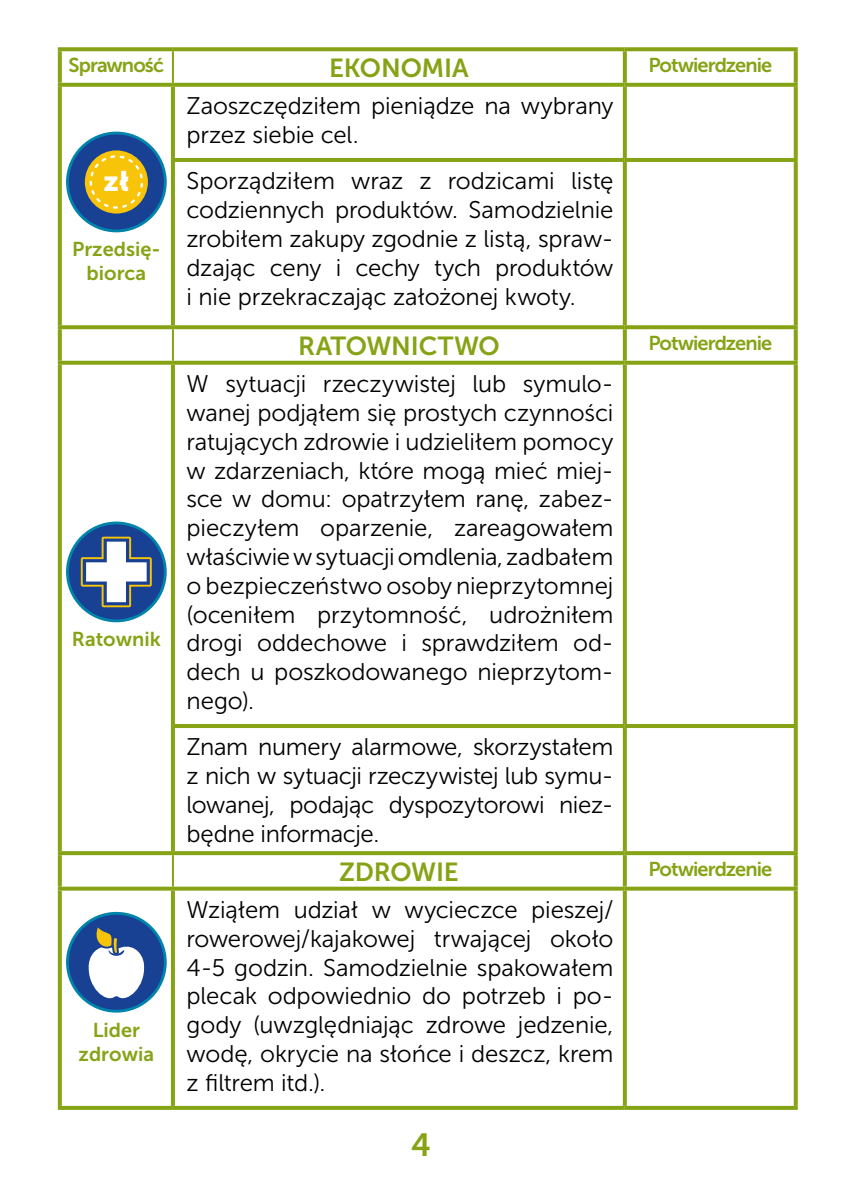
<style>
.page{position:relative;width:842px;height:1191px;background:#fff}
.page>*{position:absolute;margin:0;border:0;box-sizing:border-box;transform-origin:0 0}
.t1{font:32px "Museo Sans 700";color:#86a315}
.t2{font:28.2px "Museo Sans 900";color:#fff}
.t3{font:26px "Museo Sans 700";letter-spacing:-.01em;color:#86a315}
.t4{font:24px/28.8px "Museo Sans 300";letter-spacing:-.005em;color:#000}
.t5{font:20px "Museo Sans 700";letter-spacing:-.04em;color:#86a315}
.t6{font:20px/24px "Museo Sans 700";color:#86a315;text-align:center}
</style>
<div class="page">
<svg style="left:58px;top:87px;width:4px;height:73px"></svg>
<svg style="left:58px;top:160px;width:4px;height:165px"></svg>
<svg style="left:58px;top:365px;width:4px;height:361px"></svg>
<svg style="left:58px;top:726px;width:4px;height:125px"></svg>
<svg style="left:58px;top:890px;width:4px;height:215px"></svg>
<svg style="left:171px;top:87px;width:4px;height:71px"></svg>
<hr style="left:171px;top:158px;width:454px;height:4px;background:#86a315">
<svg style="left:171px;top:162px;width:4px;height:163px"></svg>
<svg style="left:171px;top:365px;width:4px;height:359px"></svg>
<hr style="left:171px;top:724px;width:454px;height:4px;background:#86a315">
<svg style="left:171px;top:728px;width:4px;height:123px"></svg>
<svg style="left:623px;top:87px;width:4px;height:71px"></svg>
<svg style="left:794px;top:87px;width:4px;height:71px"></svg>
<hr style="left:625px;top:158px;width:173px;height:4px;background:#86a315">
<svg style="left:623px;top:162px;width:4px;height:163px"></svg>
<svg style="left:794px;top:162px;width:4px;height:163px"></svg>
<svg style="left:623px;top:365px;width:4px;height:359px"></svg>
<svg style="left:794px;top:365px;width:4px;height:359px"></svg>
<hr style="left:625px;top:724px;width:173px;height:4px;background:#86a315">
<svg style="left:623px;top:728px;width:4px;height:123px"></svg>
<svg style="left:794px;top:728px;width:4px;height:123px"></svg>
<svg style="left:794px;top:890px;width:4px;height:215px"></svg>
<svg style="left:625px;top:47px;width:173px;height:4px"></svg>
<svg style="left:794px;top:51px;width:4px;height:32px"></svg>
<svg style="left:625px;top:83px;width:173px;height:4px"></svg>
<svg style="left:625px;top:325px;width:173px;height:4px"></svg>
<svg style="left:794px;top:329px;width:4px;height:32px"></svg>
<svg style="left:625px;top:361px;width:173px;height:4px"></svg>
<svg style="left:625px;top:851px;width:173px;height:4px"></svg>
<svg style="left:794px;top:855px;width:4px;height:31px"></svg>
<svg style="left:625px;top:886px;width:173px;height:4px"></svg>
<svg style="left:625px;top:1105px;width:173px;height:4px"></svg>
<svg style="left:171px;top:890px;width:4px;height:215px"></svg>
<svg style="left:623px;top:890px;width:4px;height:215px"></svg>
<svg style="left:58px;top:47px;width:115px;height:4px"></svg>
<svg style="left:58px;top:51px;width:4px;height:32px"></svg>
<svg style="left:173px;top:47px;width:452px;height:4px;background:#8da824"></svg>
<svg style="left:623px;top:51px;width:4px;height:32px"></svg>
<svg style="left:58px;top:83px;width:115px;height:4px"></svg>
<svg style="left:173px;top:83px;width:452px;height:4px;background:#8ca821"></svg>
<hr style="left:172px;top:51px;width:2px;height:32px;background:#86a315">
<svg style="left:58px;top:329px;width:4px;height:32px"></svg>
<svg style="left:623px;top:329px;width:4px;height:32px"></svg>
<svg style="left:58px;top:361px;width:115px;height:4px"></svg>
<svg style="left:173px;top:361px;width:452px;height:4px;background:#8da823"></svg>
<hr style="left:172px;top:329px;width:2px;height:32px;background:#86a315">
<svg style="left:58px;top:325px;width:115px;height:4px"></svg>
<svg style="left:173px;top:325px;width:452px;height:4px;background:#8ca822"></svg>
<svg style="left:58px;top:851px;width:115px;height:4px"></svg>
<svg style="left:58px;top:855px;width:4px;height:31px"></svg>
<svg style="left:173px;top:851px;width:452px;height:4px;background:#8aa61d"></svg>
<svg style="left:623px;top:855px;width:4px;height:31px"></svg>
<svg style="left:58px;top:886px;width:115px;height:4px"></svg>
<svg style="left:173px;top:886px;width:452px;height:4px;background:#99b13b"></svg>
<hr style="left:172px;top:855px;width:2px;height:31px;background:#86a315">
<svg style="left:58px;top:1105px;width:115px;height:4px"></svg>
<svg style="left:173px;top:1105px;width:452px;height:4px;background:#a0b748"></svg>
<svg style="left:66px;top:132px;width:101px;height:100px"></svg>
<div style="left:85px;top:150px;width:63px;height:63px;background:#f8c409;border-radius:50%"></div>
<div style="left:90px;top:155px;width:53px;height:54px;border:2px dashed #fff;border-radius:50%"></div>
<svg style="left:66px;top:521px;width:101px;height:101px"></svg>
<svg style="left:66px;top:912px;width:101px;height:100px"></svg>
<p class="t5" style="left:69px;top:54px;width:97px">Sprawność</p>
<p class="t3" style="left:329px;top:53px;width:141px">EKONOMIA</p>
<p class="t5" style="left:648px;top:54px;width:125px">Potwierdzenie</p>
<p class="t2" style="left:104px;top:165px;width:27px">zł</p>
<p class="t6" style="left:72px;top:237px;width:90px">Przedsię&shy;biorca</p>
<p class="t6" style="left:72px;top:627px;width:90px">Ratownik</p>
<p class="t6" style="left:79px;top:1017px;width:77px">Lider zdrowia</p>
<p class="t4" style="left:187px;top:92px;width:428px">Zaoszczędziłem pieniądze na wybrany przez siebie cel.</p>
<p class="t4" style="left:187px;top:167px;width:428px">Sporządziłem wraz z rodzicami listę codziennych produktów. Samodzielnie zrobiłem zakupy zgodnie z listą, spraw&shy;dzając ceny i cechy tych produktów i nie przekraczając założonej kwoty.</p>
<p class="t3" style="left:298px;top:331px;width:203px">RATOWNICTWO</p>
<p class="t5" style="left:648px;top:332px;width:125px">Potwierdzenie</p>
<p class="t4" style="left:186px;top:369px;width:428px">W sytuacji rzeczywistej lub symulo&shy;wanej podjąłem się prostych czynności ratujących zdrowie i udzieliłem pomocy w zdarzeniach, które mogą mieć miej&shy;sce w domu: opatrzyłem ranę, zabez&shy;pieczyłem oparzenie, zareagowałem właściwie w sytuacji omdlenia, zadbałem o bezpieczeństwo osoby nieprzytomnej (oceniłem przytomność, udrożniłem drogi oddechowe i sprawdziłem od&shy;dech u poszkodowanego nieprzytom&shy;nego).</p>
<p class="t4" style="left:187px;top:733px;width:428px;text-align:justify">Znam numery alarmowe, skorzystałem z nich w sytuacji rzeczywistej lub symu&shy;lowanej, podając dyspozytorowi niez&shy;będne informacje.</p>
<p class="t3" style="left:339px;top:857px;width:121px">ZDROWIE</p>
<p class="t5" style="left:648px;top:858px;width:125px">Potwierdzenie</p>
<p class="t4" style="left:187px;top:895px;width:428px;text-align:justify">Wziąłem udział w wycieczce pieszej/ rowerowej/kajakowej trwającej około 4-5 godzin. Samodzielnie spakowałem plecak odpowiednio do potrzeb i po&shy;gody (uwzględniając zdrowe jedzenie, wodę, okrycie na słońce i deszcz, krem z filtrem itd.).</p>
<h1 class="t1" style="left:411px;top:1126px;width:21px">4</h1>
</div>
